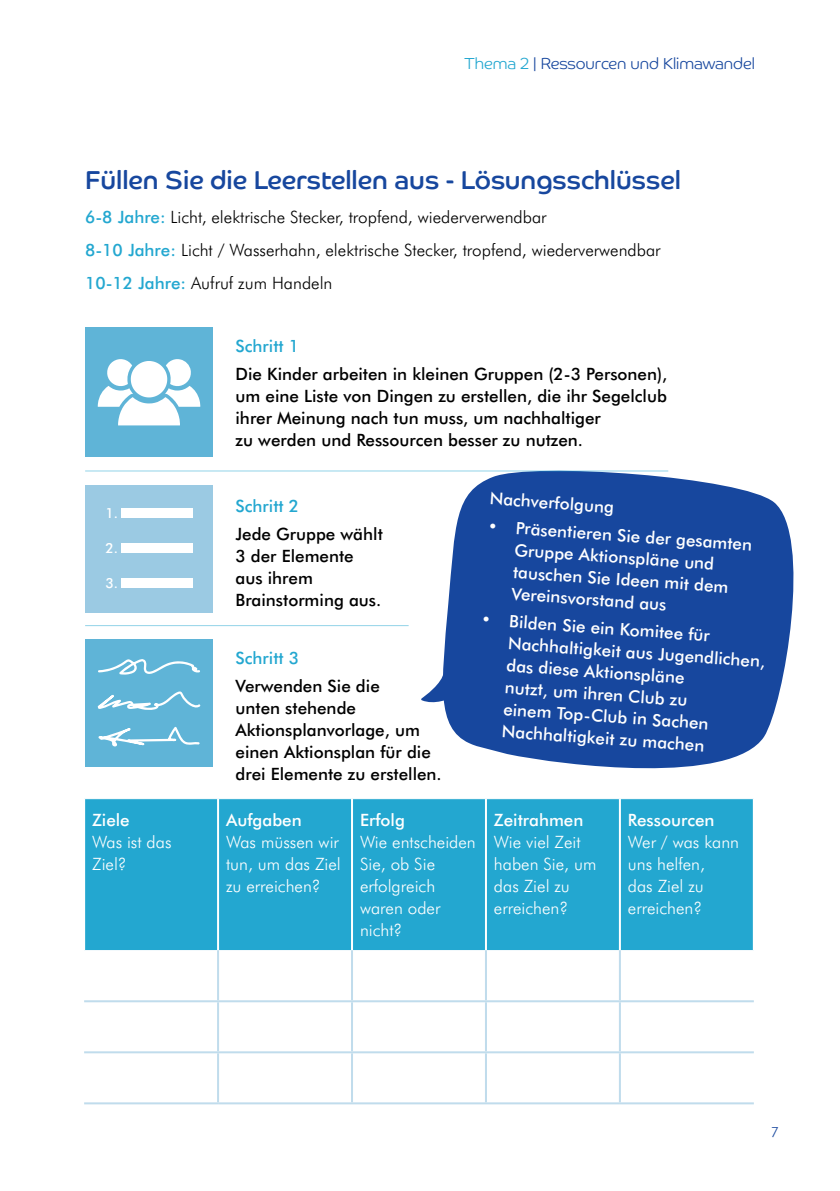
<style>
.page{position:relative;width:840px;height:1191px;background:#fff}
.page>*{position:absolute;margin:0;border:0;box-sizing:border-box;transform-origin:0 0}
.t1{font:26px "Co Headline Corp";color:#17479e}
.t2{font:500 17px/22px "Futura BT";color:#000}
.t3{font:500 17px/22px "Futura BT";color:#fff}
.t4{font:300 17px/22px "Futura BT";color:#fff}
.t5{font:300 17px/33.4px "Futura BT";color:#000}
.t6{font:500 17px "Futura BT";color:#23a7d0}
.t7{font:300 16px "Co Headline";color:#17479e}
.t8{font:500 14px "Futura BT";color:#fff}
.t9{font:300 14px "Futura BT";color:#17479e}
.s1{color:#23a7d0}
.s2{font-weight:500;color:#23a7d0}
</style>
<div class="page">
<svg style="left:421px;top:686px;width:15px;height:17px"></svg>
<svg style="left:436px;top:470px;width:358px;height:299px;background:#345eaa"></svg>
<div style="left:85px;top:327px;width:128px;height:130px;background:#5fb4d7"></div>
<svg style="left:98px;top:359px;width:102px;height:66px"></svg>
<div style="left:85px;top:485px;width:128px;height:127px;background:#9bcae3"></div>
<div style="left:121px;top:508px;width:71px;height:10px;background:#fff"></div>
<div style="left:121px;top:543px;width:71px;height:10px;background:#fff"></div>
<div style="left:121px;top:578px;width:71px;height:10px;background:#fff"></div>
<div style="left:85px;top:639px;width:128px;height:127px;background:#5fb4d7"></div>
<svg style="left:98px;top:659px;width:102px;height:15px"></svg>
<svg style="left:97px;top:691px;width:103px;height:19px"></svg>
<svg style="left:98px;top:726px;width:101px;height:21px"></svg>
<hr style="left:85px;top:625px;width:323px;height:1px;background:#23a7d0">
<hr style="left:85px;top:470px;width:583px;height:1px;background:#23a7d0">
<div style="left:85px;top:799px;width:667px;height:151px;background:#23a7d0"></div>
<svg style="left:84px;top:950px;width:669px;height:152px"></svg>
<hr style="left:217px;top:799px;width:2px;height:151px;background:#fff">
<hr style="left:351px;top:799px;width:2px;height:151px;background:#fff">
<hr style="left:484px;top:799px;width:2px;height:151px;background:#fff">
<hr style="left:618px;top:799px;width:2px;height:151px;background:#fff">
<hr style="left:217px;top:950px;width:2px;height:50px;background:#c0dcec">
<hr style="left:351px;top:950px;width:2px;height:50px;background:#c0dcec">
<hr style="left:484px;top:950px;width:2px;height:50px;background:#c0dcec">
<hr style="left:618px;top:950px;width:2px;height:50px;background:#c0dcec">
<hr style="left:84px;top:1000px;width:134px;height:2px;background:#c0dcec">
<hr style="left:218px;top:1000px;width:134px;height:2px;background:#c0dcec">
<hr style="left:217px;top:1002px;width:2px;height:49px;background:#c0dcec">
<hr style="left:352px;top:1000px;width:133px;height:2px;background:#c0dcec">
<hr style="left:351px;top:1002px;width:2px;height:49px;background:#c0dcec">
<hr style="left:485px;top:1000px;width:134px;height:2px;background:#c0dcec">
<hr style="left:484px;top:1002px;width:2px;height:49px;background:#c0dcec">
<hr style="left:619px;top:1000px;width:134px;height:2px;background:#c0dcec">
<hr style="left:618px;top:1002px;width:2px;height:49px;background:#c0dcec">
<hr style="left:84px;top:1051px;width:134px;height:2px;background:#c0dcec">
<hr style="left:218px;top:1051px;width:134px;height:2px;background:#c0dcec">
<hr style="left:217px;top:1053px;width:2px;height:49px;background:#c0dcec">
<hr style="left:352px;top:1051px;width:133px;height:2px;background:#c0dcec">
<hr style="left:351px;top:1053px;width:2px;height:49px;background:#c0dcec">
<hr style="left:485px;top:1051px;width:134px;height:2px;background:#c0dcec">
<hr style="left:484px;top:1053px;width:2px;height:49px;background:#c0dcec">
<hr style="left:619px;top:1051px;width:134px;height:2px;background:#c0dcec">
<hr style="left:618px;top:1053px;width:2px;height:49px;background:#c0dcec">
<hr style="left:84px;top:1102px;width:134px;height:2px;background:#c0dcec">
<hr style="left:218px;top:1102px;width:134px;height:2px;background:#c0dcec">
<hr style="left:352px;top:1102px;width:133px;height:2px;background:#c0dcec">
<hr style="left:485px;top:1102px;width:134px;height:2px;background:#c0dcec">
<hr style="left:619px;top:1102px;width:134px;height:2px;background:#c0dcec">
<p class="t7" style="left:464px;top:53px;width:291px"><span class="s1">Thema 2</span> | Ressourcen und Klimawandel</p>
<h1 class="t1" style="left:85px;top:165px;width:597px">Füllen Sie die Leerstellen aus - Lösungsschlüssel</h1>
<p class="t5" style="left:85px;top:200px;width:576px"><span class="s2">6-8 Jahre:</span> Licht, elektrische Stecker, tropfend, wiederverwendbar<br><span class="s2">8-10 Jahre:</span> Licht / Wasserhahn, elektrische Stecker, tropfend, wiederverwendbar<br><span class="s2">10-12 Jahre:</span> Aufruf zum Handeln</p>
<p class="t8" style="left:105px;top:504px;width:14px">1.</p>
<p class="t8" style="left:105px;top:539px;width:14px">2.</p>
<p class="t8" style="left:105px;top:574px;width:14px">3.</p>
<p class="t3" style="left:92px;top:808px;width:39px">Ziele</p>
<p class="t4" style="left:92px;top:830px;width:81px">Was ist das<br>Ziel?</p>
<p class="t6" style="left:235px;top:335px;width:65px">Schritt 1</p>
<p class="t2" style="left:235px;top:362px;width:433px">Die Kinder arbeiten in kleinen Gruppen (2-3 Personen), um eine Liste von Dingen zu erstellen, die ihr Segelclub ihrer Meinung nach tun muss, um nachhaltiger<br>zu werden und Ressourcen besser zu nutzen.</p>
<p class="t6" style="left:235px;top:495px;width:65px">Schritt 2</p>
<p class="t2" style="left:235px;top:522px;width:149px">Jede Gruppe wählt<br>3 der Elemente aus ihrem<br>Brainstorming aus.</p>
<p class="t6" style="left:235px;top:648px;width:65px">Schritt 3</p>
<p class="t2" style="left:235px;top:674px;width:208px">Verwenden Sie die<br>unten stehende<br>Aktionsplanvorlage, um einen Aktionsplan für die drei Elemente zu erstellen.</p>
<p class="t3" style="left:490px;top:487px;width:126px;rotate:4deg">Nachverfolgung</p>
<p class="t3" style="left:516px;top:517px;width:238px;text-indent:-28px;rotate:4deg">• Präsentieren Sie der gesamten<br>Gruppe Aktionspläne und tauschen Sie Ideen mit dem<br>Vereinsvorstand aus</p>
<p class="t3" style="left:510px;top:610px;width:259px;text-indent:-28px;rotate:4deg">• Bilden Sie ein Komitee für<br>Nachhaltigkeit aus Jugendlichen, das diese Aktionspläne<br>nutzt, um ihren Club zu<br>einem Top-Club in Sachen<br>Nachhaltigkeit zu machen</p>
<p class="t3" style="left:226px;top:809px;width:77px">Aufgaben</p>
<p class="t4" style="left:226px;top:830px;width:116px;text-align:justify">Was müssen wir tun, um das Ziel zu erreichen?</p>
<p class="t3" style="left:360px;top:809px;width:46px">Erfolg</p>
<p class="t4" style="left:360px;top:830px;width:117px">Wie entscheiden<br>Sie, ob Sie erfolgreich waren oder nicht?</p>
<p class="t3" style="left:493px;top:809px;width:91px">Zeitrahmen</p>
<p class="t4" style="left:493px;top:830px;width:104px">Wie viel Zeit haben Sie, um das Ziel zu erreichen?</p>
<p class="t3" style="left:627px;top:809px;width:88px">Ressourcen</p>
<p class="t4" style="left:627px;top:830px;width:113px">Wer / was kann uns helfen,<br>das Ziel zu erreichen?</p>
<p class="t9" style="left:770px;top:1122px;width:10px">7</p>
</div>
